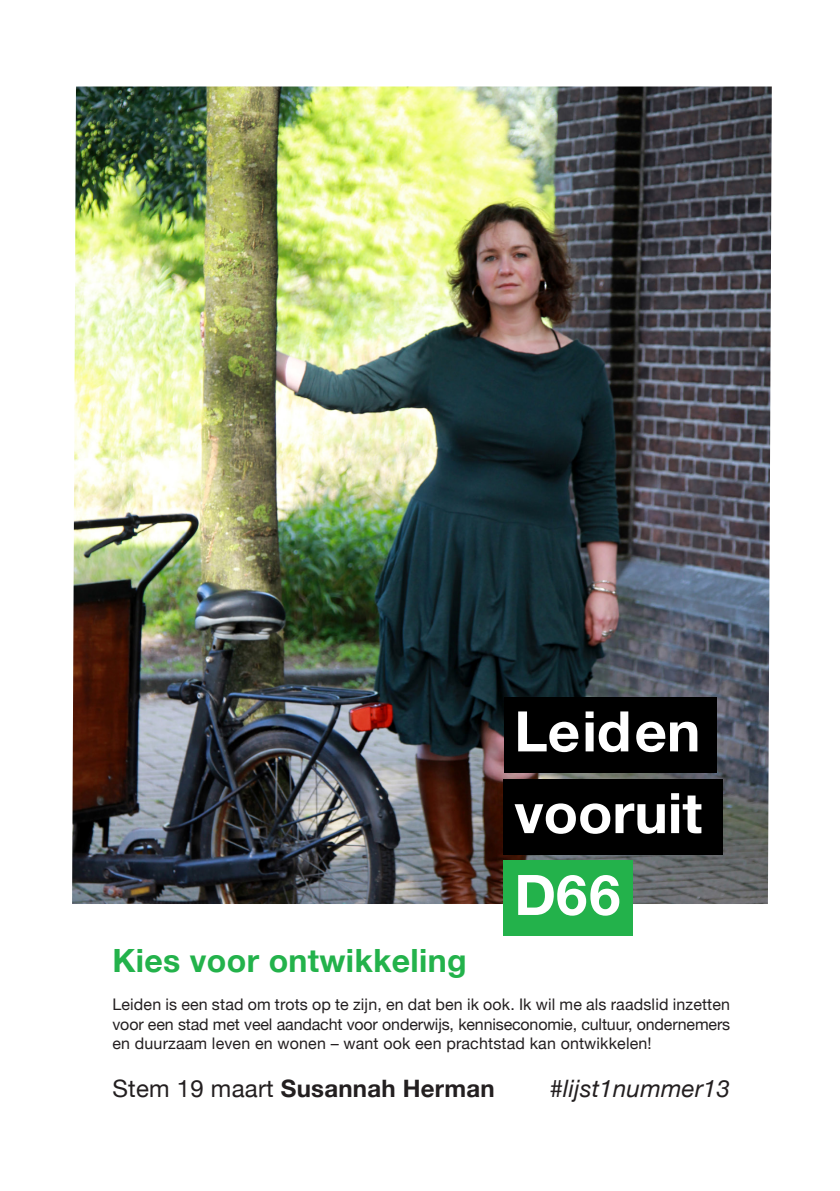
<style>
.page{position:relative;width:840px;height:1191px;background:#fff}
.page>*{position:absolute;margin:0;border:0;box-sizing:border-box;transform-origin:0 0}
.t1{font:700 56px "Helvetica Neue";color:#fff}
.t2{font:700 32px "Helvetica Neue";letter-spacing:.01em;color:#23b24b}
.t3{font:700 24px "Helvetica Neue";letter-spacing:.01em;color:#231f20}
.t4{font:italic 24px "Helvetica Neue";letter-spacing:.01em;color:#231f20}
.t5{font:16px/19.2px "Helvetica Neue";letter-spacing:.01em;color:#231f20;text-align:justify}
.s1{font-weight:400}
</style>
<div class="page">
<img style="left:72px;top:86px;width:699px;height:818px">
<div style="left:503px;top:860px;width:129px;height:76px;background:#23b24b"></div>
<div style="left:503px;top:778px;width:219px;height:76px;background:#000"></div>
<div style="left:503px;top:697px;width:213px;height:76px;background:#000"></div>
<h1 class="t1" style="left:514px;top:697px;width:187px">Leiden</h1>
<h1 class="t1" style="left:514px;top:778px;width:189px">vooruit</h1>
<h1 class="t1" style="left:514px;top:860px;width:108px">D66</h1>
<p class="t2" style="left:112px;top:940px;width:355px">Kies voor ontwikkeling</p>
<p class="t5" style="left:112px;top:994px;width:619px">Leiden is een stad om trots op te zijn, en dat ben ik ook. Ik wil me als raadslid inzetten voor een stad met veel aandacht voor onderwijs, kenniseconomie, cultuur, ondernemers en duurzaam leven en wonen – want ook een prachtstad kan ontwikkelen!</p>
<p class="t3" style="left:112px;top:1073px;width:383px"><span class="s1">Stem 19 maart</span> Susannah Herman</p>
<p class="t4" style="left:549px;top:1073px;width:182px">#lijst1nummer13</p>
</div>
